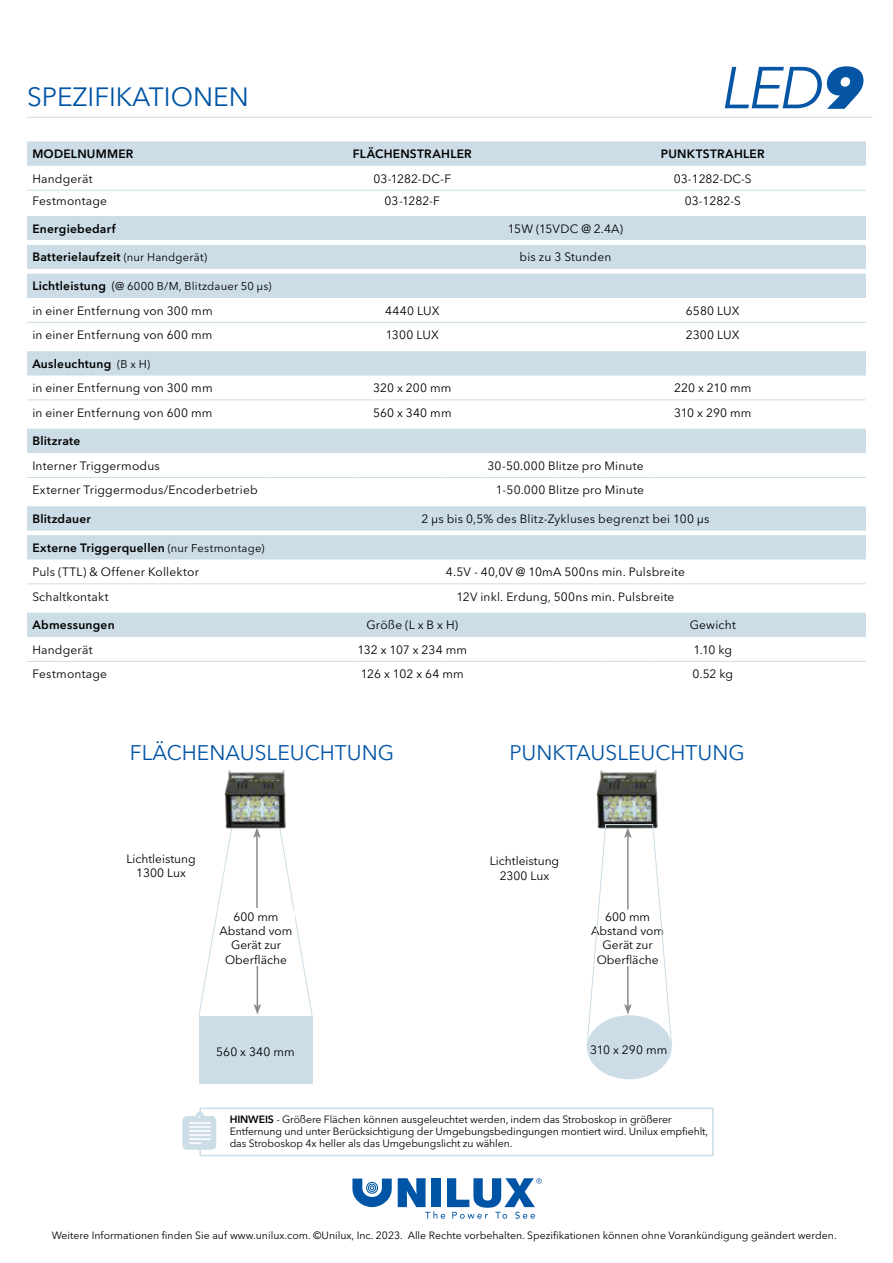
<style>
.page{position:relative;width:893px;height:1263px;background:#fff}
.page>*{position:absolute;margin:0;border:0;box-sizing:border-box;transform-origin:0 0}
.t1{font:26.25px "Avenir Next LT Pro";color:#0054a6}
.t2{font:21px "Avenir Next LT Pro";color:#0054a6}
.t3{font:12px/14.4px "Avenir Next LT Pro";letter-spacing:.015em;color:#000;text-align:center}
.t4{font:600 12px "Avenir Next LT Pro";letter-spacing:.02em;color:#000}
.t5{font:12px "Avenir Next LT Pro";letter-spacing:-.005em;color:#000}
.t6{font:11.25px "Avenir Next LT Pro";letter-spacing:.015em;color:#000}
.t7{font:10.5px/12px "Avenir Next LT Pro";letter-spacing:-.01em;color:#000}
.s1{font-weight:400;font-size:11.25px}
.s2{font-weight:600;font-size:12px}
.s3{font-size:12px}
.s4{font-weight:600}
.s5{font-size:11.25px}
</style>
<div class="page">
<svg style="left:27px;top:141px;width:839px;height:25px;background:#cddde7"></svg>
<svg style="left:27px;top:189px;width:839px;height:85px;fill:#ccdde7"></svg>
<svg style="left:27px;top:274px;width:839px;height:363px"></svg>
<hr style="left:27px;top:190px;width:238px;height:1px;background:#ccdde7">
<hr style="left:265px;top:190px;width:90px;height:1px;background:#ccdde7">
<hr style="left:355px;top:190px;width:89px;height:1px;background:#ccdde7">
<hr style="left:444px;top:190px;width:42px;height:1px;background:#ccdde7">
<hr style="left:486px;top:190px;width:74px;height:1px;background:#ccdde7">
<hr style="left:560px;top:190px;width:42px;height:1px;background:#ccdde7">
<hr style="left:602px;top:190px;width:46px;height:1px;background:#ccdde7">
<hr style="left:648px;top:190px;width:89px;height:1px;background:#ccdde7">
<hr style="left:737px;top:190px;width:129px;height:1px;background:#ccdde7">
<hr style="left:27px;top:322px;width:238px;height:1px;background:#ccdde7">
<hr style="left:265px;top:322px;width:90px;height:1px;background:#ccdde7">
<hr style="left:355px;top:322px;width:89px;height:1px;background:#ccdde7">
<hr style="left:444px;top:322px;width:42px;height:1px;background:#ccdde7">
<hr style="left:486px;top:322px;width:74px;height:1px;background:#ccdde7">
<hr style="left:560px;top:322px;width:42px;height:1px;background:#ccdde7">
<hr style="left:602px;top:322px;width:46px;height:1px;background:#ccdde7">
<hr style="left:648px;top:322px;width:89px;height:1px;background:#ccdde7">
<hr style="left:737px;top:322px;width:129px;height:1px;background:#ccdde7">
<hr style="left:27px;top:399px;width:238px;height:1px;background:#ccdde7">
<hr style="left:265px;top:399px;width:90px;height:1px;background:#ccdde7">
<hr style="left:355px;top:399px;width:89px;height:1px;background:#ccdde7">
<hr style="left:444px;top:399px;width:42px;height:1px;background:#ccdde7">
<hr style="left:486px;top:399px;width:74px;height:1px;background:#ccdde7">
<hr style="left:560px;top:399px;width:42px;height:1px;background:#ccdde7">
<hr style="left:602px;top:399px;width:46px;height:1px;background:#ccdde7">
<hr style="left:648px;top:399px;width:89px;height:1px;background:#ccdde7">
<hr style="left:737px;top:399px;width:129px;height:1px;background:#ccdde7">
<hr style="left:27px;top:477px;width:238px;height:1px;background:#ccdde7">
<hr style="left:265px;top:477px;width:90px;height:1px;background:#ccdde7">
<hr style="left:355px;top:477px;width:89px;height:1px;background:#ccdde7">
<hr style="left:444px;top:477px;width:42px;height:1px;background:#ccdde7">
<hr style="left:486px;top:477px;width:74px;height:1px;background:#ccdde7">
<hr style="left:560px;top:477px;width:42px;height:1px;background:#ccdde7">
<hr style="left:602px;top:477px;width:46px;height:1px;background:#ccdde7">
<hr style="left:648px;top:477px;width:89px;height:1px;background:#ccdde7">
<hr style="left:737px;top:477px;width:129px;height:1px;background:#ccdde7">
<hr style="left:27px;top:583px;width:238px;height:1px;background:#ccdde7">
<hr style="left:265px;top:583px;width:90px;height:1px;background:#ccdde7">
<hr style="left:355px;top:583px;width:89px;height:1px;background:#ccdde7">
<hr style="left:444px;top:583px;width:42px;height:1px;background:#ccdde7">
<hr style="left:486px;top:583px;width:74px;height:1px;background:#ccdde7">
<hr style="left:560px;top:583px;width:42px;height:1px;background:#ccdde7">
<hr style="left:602px;top:583px;width:46px;height:1px;background:#ccdde7">
<hr style="left:648px;top:583px;width:89px;height:1px;background:#ccdde7">
<hr style="left:737px;top:583px;width:129px;height:1px;background:#ccdde7">
<hr style="left:27px;top:661px;width:238px;height:1px;background:#ccdde7">
<hr style="left:265px;top:661px;width:90px;height:1px;background:#ccdde7">
<hr style="left:355px;top:661px;width:89px;height:1px;background:#ccdde7">
<hr style="left:444px;top:661px;width:42px;height:1px;background:#ccdde7">
<hr style="left:486px;top:661px;width:74px;height:1px;background:#ccdde7">
<hr style="left:560px;top:661px;width:42px;height:1px;background:#ccdde7">
<hr style="left:602px;top:661px;width:46px;height:1px;background:#ccdde7">
<hr style="left:648px;top:661px;width:89px;height:1px;background:#ccdde7">
<hr style="left:737px;top:661px;width:129px;height:1px;background:#ccdde7">
<img style="left:224px;top:770px;width:62px;height:54px">
<img style="left:596px;top:770px;width:62px;height:54px">
<div style="left:587px;top:1015px;width:85px;height:64px;background:#ccdde7;border-radius:50%"></div>
<div style="left:199px;top:1016px;width:113px;height:68px;background:#ccdde7"></div>
<svg style="left:198px;top:824px;width:115px;height:231px"></svg>
<svg style="left:725px;top:66px;width:138px;height:43px"></svg>
<hr style="left:27px;top:117px;width:845px;height:1px;background:#ccdde7">
<svg style="left:352px;top:1178px;width:40px;height:29px"></svg>
<svg style="left:398px;top:1178px;width:144px;height:41px"></svg>
<div style="left:199px;top:1107px;width:515px;height:49px;border:2px solid #ccdde7"></div>
<svg style="left:182px;top:1112px;width:34px;height:38px"></svg>
<div style="left:217px;top:911px;width:78px;height:55px;background:#fff"></div>
<svg style="left:586px;top:824px;width:87px;height:224px"></svg>
<h1 class="t1" style="left:27px;top:81px;width:223px">SPEZIFIKATIONEN</h1>
<p class="t4" style="left:32px;top:147px;width:103px">MODELNUMMER</p>
<p class="t4" style="left:353px;top:147px;width:120px">FLÄCHENSTRAHLER</p>
<p class="t4" style="left:661px;top:147px;width:105px">PUNKTSTRAHLER</p>
<p class="t3" style="left:32px;top:171px;width:62px">Handgerät</p>
<p class="t3" style="left:373px;top:171px;width:79px">03-1282-DC-F</p>
<p class="t3" style="left:674px;top:171px;width:79px">03-1282-DC-S</p>
<p class="t3" style="left:32px;top:194px;width:76px">Festmontage</p>
<p class="t3" style="left:385px;top:194px;width:57px">03-1282-F</p>
<p class="t3" style="left:685px;top:194px;width:58px">03-1282-S</p>
<p class="t4" style="left:32px;top:221px;width:85px">Energiebedarf</p>
<p class="t3" style="left:508px;top:221px;width:117px">15W (15VDC @ 2.4A)</p>
<p class="t4" style="left:32px;top:250px;width:176px">Batterielaufzeit <span class="s1">(nur Handgerät)</span></p>
<p class="t3" style="left:520px;top:250px;width:93px">bis zu 3 Stunden</p>
<p class="t6" style="left:32px;top:280px;width:241px"><span class="s2">Lichtleistung</span> <span class="s3">(</span>@ 6000 B/M, Blitzdauer 50 μs)</p>
<p class="t3" style="left:32px;top:303px;width:182px">in einer Entfernung von 300 mm</p>
<p class="t3" style="left:385px;top:303px;width:56px">4440 LUX</p>
<p class="t3" style="left:686px;top:303px;width:55px">6580 LUX</p>
<p class="t3" style="left:32px;top:328px;width:182px">in einer Entfernung von 600 mm</p>
<p class="t3" style="left:386px;top:328px;width:55px">1300 LUX</p>
<p class="t3" style="left:686px;top:328px;width:55px">2300 LUX</p>
<p class="t3" style="left:32px;top:351px;width:182px;line-height:24.3px;text-align:left"><span class="s4">Ausleuchtung</span> <span class="s5">(B x H)<br></span>in einer Entfernung von 300 mm</p>
<p class="t3" style="left:373px;top:381px;width:80px">320 x 200 mm</p>
<p class="t3" style="left:674px;top:381px;width:79px">220 x 210 mm</p>
<p class="t3" style="left:32px;top:405px;width:182px">in einer Entfernung von 600 mm</p>
<p class="t3" style="left:373px;top:405px;width:80px">560 x 340 mm</p>
<p class="t3" style="left:674px;top:405px;width:79px">310 x 290 mm</p>
<p class="t4" style="left:32px;top:434px;width:50px">Blitzrate</p>
<p class="t3" style="left:32px;top:458px;width:129px">Interner Triggermodus</p>
<p class="t3" style="left:487px;top:458px;width:158px">30-50.000 Blitze pro Minute</p>
<p class="t3" style="left:32px;top:483px;width:227px">Externer Triggermodus/Encoderbetrieb</p>
<p class="t3" style="left:496px;top:483px;width:150px">1-50.000 Blitze pro Minute</p>
<p class="t4" style="left:32px;top:511px;width:60px">Blitzdauer</p>
<p class="t3" style="left:422px;top:512px;width:289px">2 μs bis 0,5% des Blitz-Zykluses begrenzt bei 100 μs</p>
<p class="t3" style="left:32px;top:535px;width:234px;line-height:24.3px;text-align:left"><span class="s4">Externe Triggerquellen</span> <span class="s5">(nur Festmontage)<br></span>Puls (TTL) &amp; Offener Kollektor</p>
<p class="t3" style="left:446px;top:565px;width:241px">4.5V - 40,0V @ 10mA 500ns min. Pulsbreite</p>
<p class="t3" style="left:32px;top:589px;width:78px">Schaltkontakt</p>
<p class="t3" style="left:457px;top:589px;width:219px">12V inkl. Erdung, 500ns min. Pulsbreite</p>
<p class="t4" style="left:32px;top:618px;width:84px">Abmessungen</p>
<p class="t3" style="left:366px;top:618px;width:93px">Größe (L x B x H)</p>
<p class="t3" style="left:690px;top:618px;width:48px">Gewicht</p>
<p class="t3" style="left:32px;top:642px;width:62px">Handgerät</p>
<p class="t3" style="left:358px;top:642px;width:111px">132 x 107 x 234 mm</p>
<p class="t3" style="left:693px;top:642px;width:40px">1.10 kg</p>
<p class="t3" style="left:32px;top:667px;width:76px">Festmontage</p>
<p class="t5" style="left:361px;top:667px;width:104px">126 x 102 x 64 mm</p>
<p class="t3" style="left:692px;top:667px;width:42px">0.52 kg</p>
<h2 class="t2" style="left:130px;top:740px;width:266px">FLÄCHENAUSLEUCHTUNG</h2>
<h2 class="t2" style="left:509px;top:740px;width:237px">PUNKTAUSLEUCHTUNG</h2>
<p class="t3" style="left:126px;top:851px;width:71px">Lichtleistung<br>1300 Lux</p>
<p class="t3" style="left:490px;top:854px;width:71px">Lichtleistung<br>2300 Lux</p>
<p class="t3" style="left:220px;top:909px;width:74px">600 mm<br>Abstand vom<br>Gerät zur<br>Oberfläche</p>
<p class="t3" style="left:591px;top:909px;width:74px">600 mm<br>Abstand vom<br>Gerät zur<br>Oberfläche</p>
<p class="t3" style="left:216px;top:1045px;width:80px">560 x 340 mm</p>
<p class="t3" style="left:590px;top:1042px;width:79px">310 x 290 mm</p>
<p class="t7" style="left:230px;top:1114px;width:480px"><span class="s4">HINWEIS</span> - Größere Flächen können ausgeleuchtet werden, indem das Stroboskop in größerer<br>Entfernung und unter Berücksichtigung der Umgebungsbedingungen montiert wird. Unilux empfiehlt, das Stroboskop 4x heller als das Umgebungslicht zu wählen.</p>
<p class="t7" style="left:52px;top:1229px;width:786px">Weitere Informationen finden Sie auf www.unilux.com. ©Unilux, Inc. 2023. Alle Rechte vorbehalten. Spezifikationen können ohne Vorankündigung geändert werden.</p>
</div>
